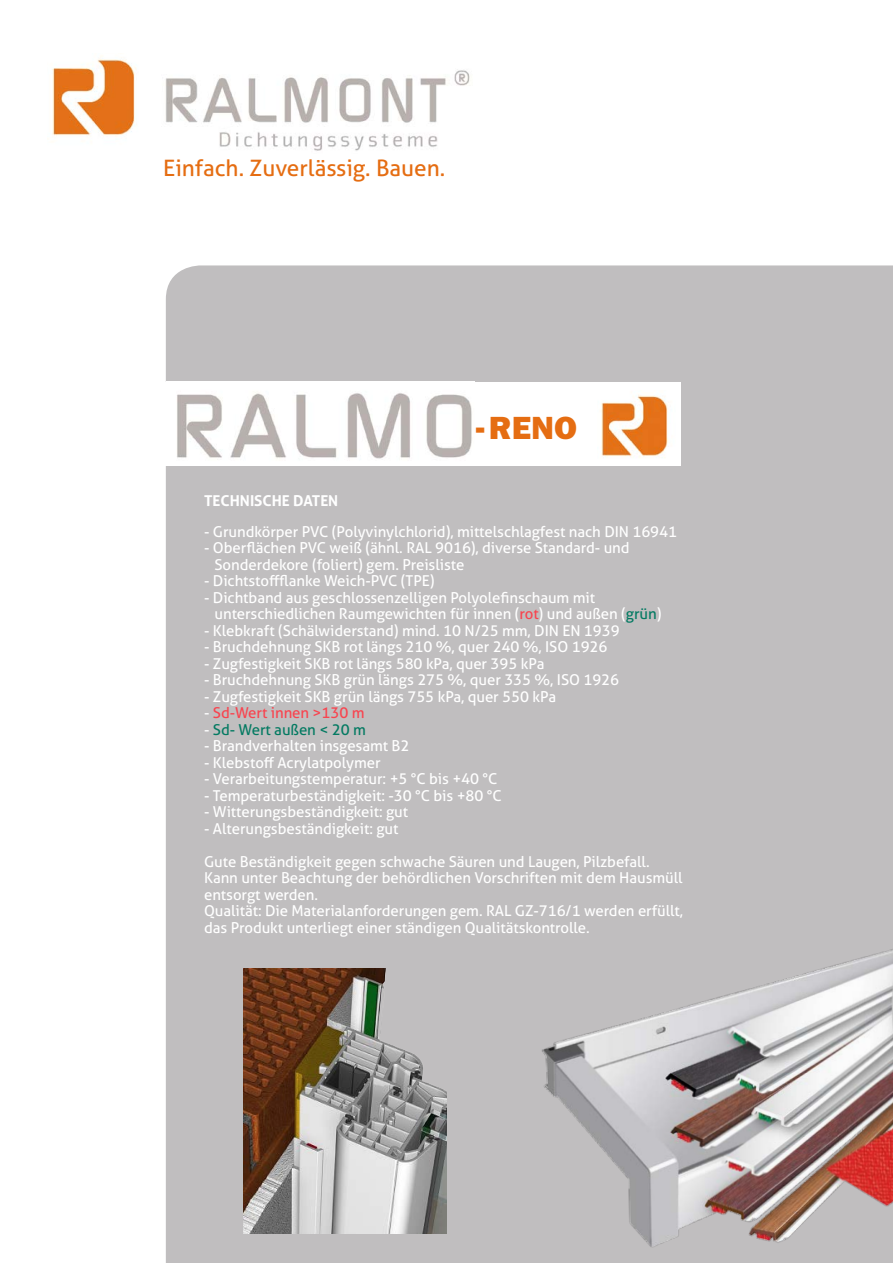
<style>
.page{position:relative;width:893px;height:1263px;background:#fff}
.page>*{position:absolute;margin:0;border:0;box-sizing:border-box;transform-origin:0 0}
.t1{font:32.25px "Franklin Gothic Heavy ITC";color:#e56d12}
.t2{font:22.65px "Aller";color:#e56d12}
.t3{font:15px/16.5px "Aller";letter-spacing:-.005em;color:#fff}
.t4{font:15px "Aller";letter-spacing:-.005em;color:#f8444f}
.t5{font:15px "Aller";letter-spacing:-.005em;color:#047a62}
.t6{font:700 15px "Aller";color:#fff}
.s1{color:#f8444f}
.s2{color:#047a62}
.s3{color:#fff}
</style>
<div class="page">
<div style="left:166px;top:265px;width:727px;height:998px;background:#c0bebf"></div>
<img style="left:52px;top:56px;width:418px;height:95px">
<div style="left:121px;top:382px;width:559px;height:84px;background:#fff"></div>
<img style="left:177px;top:393px;width:295px;height:66px">
<img style="left:601px;top:394px;width:67px;height:64px">
<img style="left:244px;top:968px;width:202px;height:265px">
<img style="left:530px;top:830px;width:363px;height:433px">
<h2 class="t2" style="left:163px;top:154px;width:284px">Einfach. Zuverlässig. Bauen.</h2>
<h1 class="t1" style="left:476px;top:407px;width:103px">- RENO</h1>
<p class="t6" style="left:204px;top:491px;width:134px">TECHNISCHE DATEN</p>
<p class="t3" style="left:204px;top:523px;width:475px">- Grundkörper PVC (Polyvinylchlorid), mittelschlagfest nach DIN 16941</p>
<p class="t3" style="left:215px;top:540px;width:417px;text-indent:-10px">- Oberflächen PVC weiß (ähnl. RAL 9016), diverse Standard- und<br>Sonderdekore (foliert) gem. Preisliste</p>
<p class="t3" style="left:204px;top:573px;width:232px">- Dichtstoffflanke Weich-PVC (TPE)</p>
<p class="t3" style="left:215px;top:589px;width:448px;text-indent:-10px">- Dichtband aus geschlossenzelligen Polyolefinschaum mit unterschiedlichen Raumgewichten für innen (<span class="s1">rot</span>) und außen (<span class="s2">grün</span>)</p>
<p class="t3" style="left:204px;top:622px;width:417px">- Klebkraft (Schälwiderstand) mind. 10 N/25 mm, DIN EN 1939</p>
<p class="t3" style="left:204px;top:639px;width:405px">- Bruchdehnung SKB rot längs 210 %, quer 240 %, ISO 1926</p>
<p class="t3" style="left:204px;top:655px;width:342px">- Zugfestigkeit SKB rot längs 580 kPa, quer 395 kPa</p>
<p class="t3" style="left:204px;top:672px;width:417px">- Bruchdehnung SKB grün längs 275 %, quer 335 %, ISO 1926</p>
<p class="t3" style="left:204px;top:688px;width:354px">- Zugfestigkeit SKB grün längs 755 kPa, quer 550 kPa</p>
<p class="t4" style="left:204px;top:704px;width:162px"><span class="s3">-</span> Sd-Wert innen &gt;130 m</p>
<p class="t5" style="left:204px;top:720px;width:163px"><span class="s3">-</span> Sd- Wert außen &lt; 20 m</p>
<p class="t3" style="left:204px;top:738px;width:207px">- Brandverhalten insgesamt B2</p>
<p class="t3" style="left:204px;top:754px;width:178px">- Klebstoff Acrylatpolymer</p>
<p class="t3" style="left:204px;top:771px;width:295px">- Verarbeitungstemperatur: +5 °C bis +40 °C</p>
<p class="t3" style="left:204px;top:787px;width:299px">- Temperaturbeständigkeit: -30 °C bis +80 °C</p>
<p class="t3" style="left:204px;top:804px;width:206px">- Witterungsbeständigkeit: gut</p>
<p class="t3" style="left:204px;top:820px;width:196px">- Alterungsbeständigkeit: gut</p>
<p class="t3" style="left:204px;top:853px;width:480px">Gute Beständigkeit gegen schwache Säuren und Laugen, Pilzbefall.<br>Kann unter Beachtung der behördlichen Vorschriften mit dem Hausmüll entsorgt werden.<br>Qualität: Die Materialanforderungen gem. RAL GZ-716/1 werden erfüllt, das Produkt unterliegt einer ständigen Qualitätskontrolle.</p>
</div>
